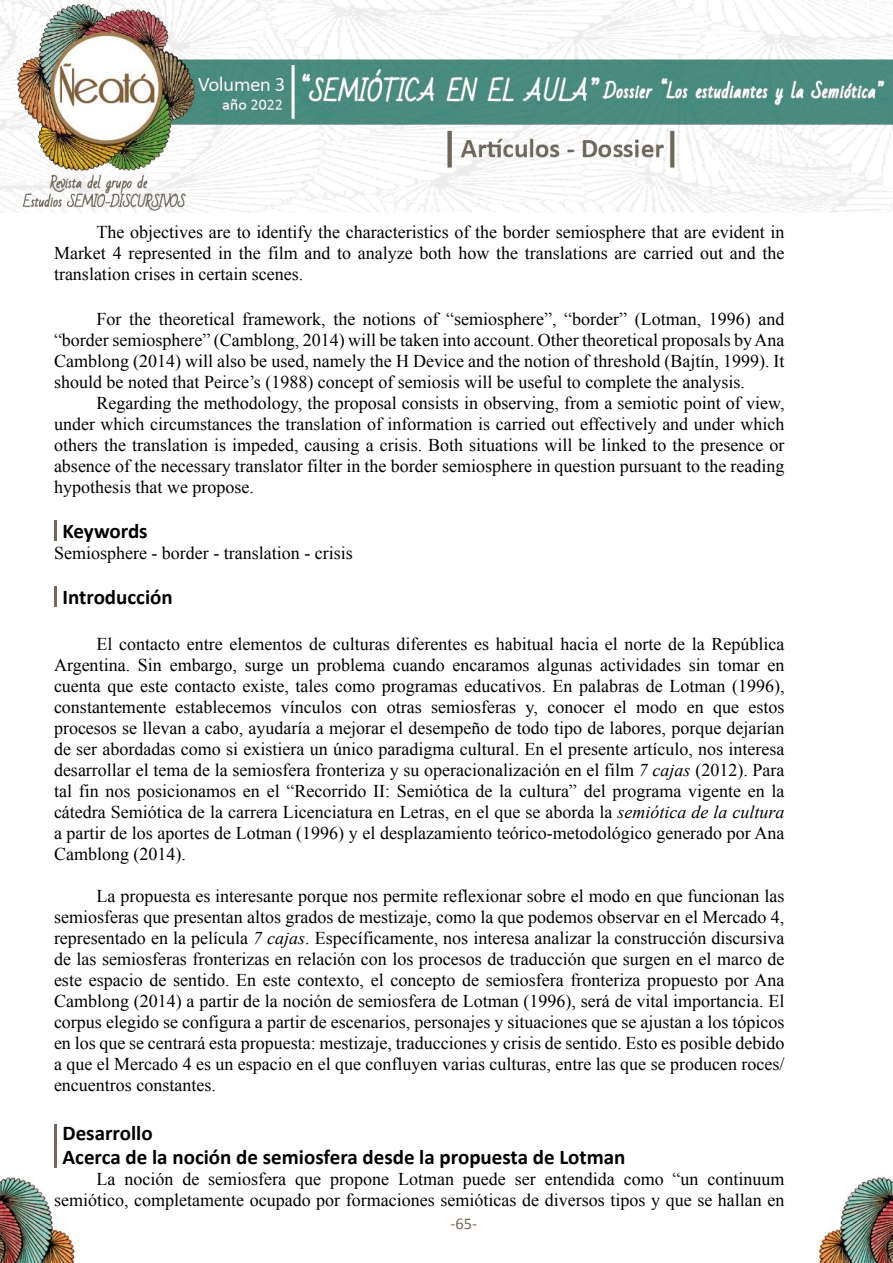
<style>
.page{position:relative;width:893px;height:1263px;background:#fff}
.page>*{position:absolute;margin:0;border:0;box-sizing:border-box;transform-origin:0 0}
.t1{font:700 21px/24px "Calibri";color:#000}
.t2{font:18px/21px "Times New Roman";color:#000;text-align:justify}
.t3{font:16.5px "Calibri";color:#73685b}
.s1{font-style:italic}
</style>
<div class="page">
<img style="left:817px;top:1178px;width:76px;height:85px">
<img style="left:0;top:1178px;width:75px;height:85px">
<img style="left:0;top:0;width:892px;height:212px">
<hr style="left:54px;top:520px;width:3px;height:20px;background:#73685b">
<hr style="left:54px;top:1124px;width:3px;height:43px;background:#73685b">
<hr style="left:54px;top:586px;width:3px;height:21px;background:#73685b">
<p class="t2" style="left:54px;top:221px;width:732px;text-indent:43px">The objectives are to identify the characteristics of the border semiosphere that are evident in Market 4 represented in the film and to analyze both how the translations are carried out and the translation crises in certain scenes.</p>
<p class="t2" style="left:54px;top:308px;width:732px;text-indent:43px">For the theoretical framework, the notions of “semiosphere”, “border” (Lotman, 1996) and “border semiosphere” (Camblong, 2014) will be taken into account. Other theoretical proposals by Ana Camblong (2014) will also be used, namely the H Device and the notion of threshold (Bajtín, 1999). It should be noted that Peirce’s (1988) concept of semiosis will be useful to complete the analysis.</p>
<p class="t2" style="left:54px;top:392px;width:732px;text-indent:43px">Regarding the methodology, the proposal consists in observing, from a semiotic point of view, under which circumstances the translation of information is carried out effectively and under which others the translation is impeded, causing a crisis. Both situations will be linked to the presence or absence of the necessary translator filter in the border semiosphere in question pursuant to the reading hypothesis that we propose.</p>
<p class="t1" style="left:63px;top:519px;width:87px">Keywords</p>
<p class="t2" style="left:54px;top:542px;width:300px">Semiosphere - border - translation - crisis</p>
<p class="t1" style="left:63px;top:585px;width:112px">Introducción</p>
<p class="t2" style="left:54px;top:633px;width:732px;text-indent:43px">El contacto entre elementos de culturas diferentes es habitual hacia el norte de la República Argentina. Sin embargo, surge un problema cuando encaramos algunas actividades sin tomar en cuenta que este contacto existe, tales como programas educativos. En palabras de Lotman (1996), constantemente establecemos vínculos con otras semiosferas y, conocer el modo en que estos procesos se llevan a cabo, ayudaría a mejorar el desempeño de todo tipo de labores, porque dejarían de ser abordadas como si existiera un único paradigma cultural. En el presente artículo, nos interesa desarrollar el tema de la semiosfera fronteriza y su operacionalización en el film <span class="s1">7 cajas</span> (2012). Para tal fin nos posicionamos en el “Recorrido II: Semiótica de la cultura” del programa vigente en la cátedra Semiótica de la carrera Licenciatura en Letras, en el que se aborda la <span class="s1">semiótica de la cultura </span>a partir de los aportes de Lotman (1996) y el desplazamiento teórico-metodológico generado por Ana Camblong (2014).</p>
<p class="t2" style="left:54px;top:885px;width:732px;text-indent:43px">La propuesta es interesante porque nos permite reflexionar sobre el modo en que funcionan las semiosferas que presentan altos grados de mestizaje, como la que podemos observar en el Mercado 4, representado en la película <span class="s1">7 cajas</span>. Específicamente, nos interesa analizar la construcción discursiva de las semiosferas fronterizas en relación con los procesos de traducción que surgen en el marco de este espacio de sentido. En este contexto, el concepto de semiosfera fronteriza propuesto por Ana Camblong (2014) a partir de la noción de semiosfera de Lotman (1996), será de vital importancia. El corpus elegido se configura a partir de escenarios, personajes y situaciones que se ajustan a los tópicos en los que se centrará esta propuesta: mestizaje, traducciones y crisis de sentido. Esto es posible debido a que el Mercado 4 es un espacio en el que confluyen varias culturas, entre las que se producen roces/ encuentros constantes.</p>
<p class="t1" style="left:63px;top:1120px;width:565px">Desarrollo<br>Acerca de la noción de semiosfera desde la propuesta de Lotman</p>
<p class="t2" style="left:54px;top:1168px;width:732px;text-align:right">La noción de semiosfera que propone Lotman puede ser entendida como “un continuum semiótico, completamente ocupado por formaciones semióticas de diversos tipos y que se hallan en</p>
<p class="t3" style="left:450px;top:1213px;width:28px">-65-</p>
</div>
